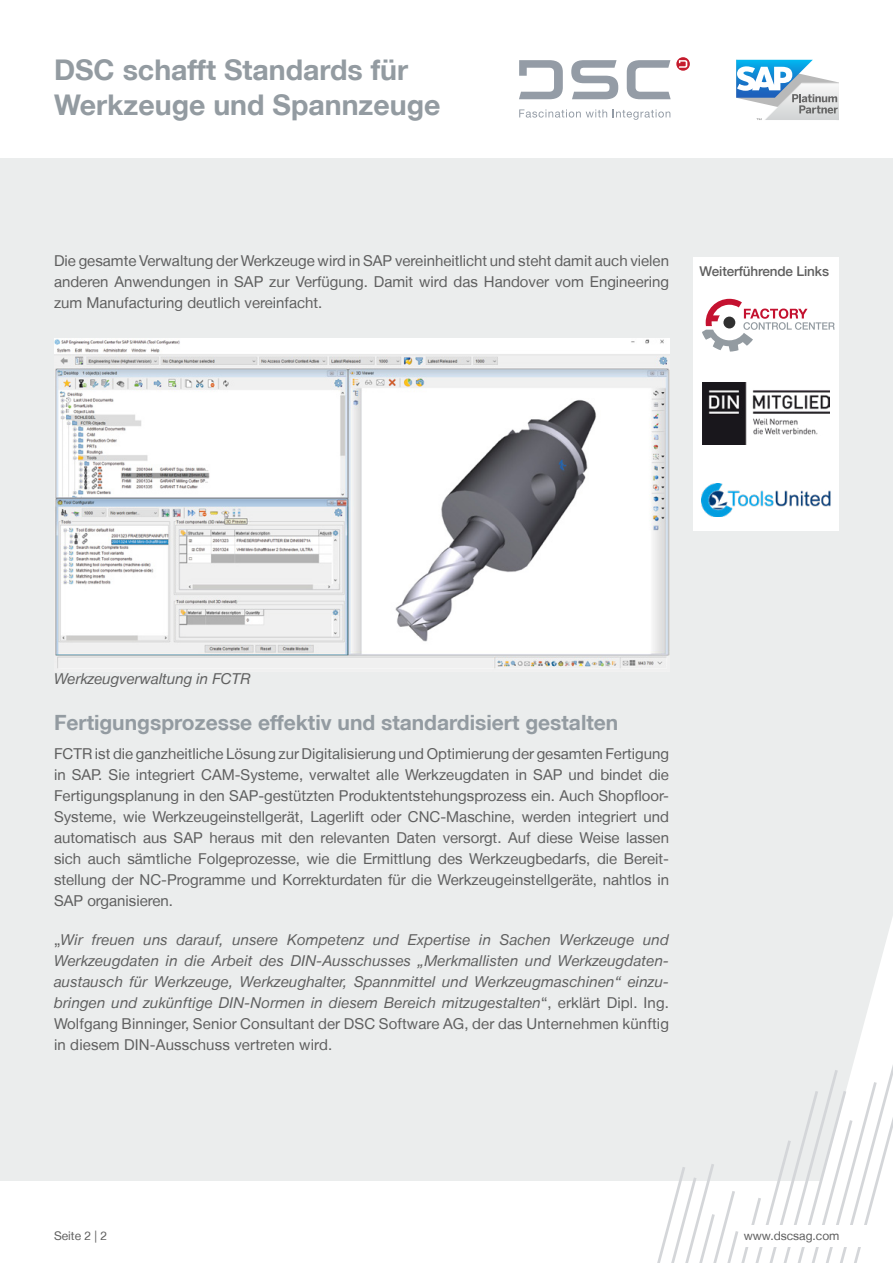
<style>
.page{position:relative;width:893px;height:1263px;background:#fff}
.page>*{position:absolute;margin:0;border:0;box-sizing:border-box;transform-origin:0 0}
.t1{font:700 28.5px/34.5px "Helvetica Neue LT";color:#939ba1}
.t2{font:700 21px "Helvetica Neue LT";color:#939ba1}
.t3{font:15px/21px "Helvetica Neue LT";color:#5f5f5f;text-align:justify}
.t4{font:italic 15px/21px "Helvetica Neue LT";letter-spacing:.01em;color:#5f5f5f;text-align:justify}
.t5{font:500 13.5px "Helvetica Neue LT";letter-spacing:-.01em;color:#5f5f5f}
.t6{font:12px "Helvetica Neue LT";color:#5f5f5f}
.s1{font-style:normal}
</style>
<div class="page">
<div style="left:0;top:158px;width:893px;height:1022px;background:#e9ebec"></div>
<svg style="left:858px;top:917px;width:35px;height:130px"></svg>
<svg style="left:653px;top:1047px;width:240px;height:216px"></svg>
<svg style="left:519px;top:109px;width:88px;height:9px"></svg>
<svg style="left:613px;top:109px;width:57px;height:11px"></svg>
<svg style="left:571px;top:60px;width:47px;height:39px"></svg>
<svg style="left:519px;top:60px;width:44px;height:39px"></svg>
<svg style="left:627px;top:57px;width:63px;height:42px"></svg>
<svg style="left:736px;top:60px;width:103px;height:60px"></svg>
<svg style="left:693px;top:257px;width:146px;height:273px"></svg>
<img style="left:702px;top:382px;width:128px;height:63px">
<img style="left:702px;top:483px;width:132px;height:33px">
<div style="left:739px;top:1225px;width:146px;height:21px;background:#fff"></div>
<img style="left:54px;top:338px;width:615px;height:331px">
<h1 class="t1" style="left:54px;top:52px;width:388px">DSC schafft Standards für<br>Werkzeuge und Spannzeuge</h1>
<p class="t3" style="left:54px;top:250px;width:616px">Die gesamte Verwaltung der Werkzeuge wird in SAP vereinheitlicht und steht damit auch vielen anderen Anwendungen in SAP zur Verfügung. Damit wird das Handover vom Engineering zum Manufacturing deutlich vereinfacht.</p>
<p class="t5" style="left:699px;top:263px;width:131px">Weiterführende Links</p>
<p class="t4" style="left:54px;top:668px;width:198px">Werkzeugverwaltung in FCTR</p>
<h2 class="t2" style="left:54px;top:709px;width:566px">Fertigungsprozesse effektiv und standardisiert gestalten</h2>
<p class="t3" style="left:54px;top:743px;width:616px">FCTR ist die ganzheitliche Lösung zur Digitalisierung und Optimierung der gesamten Fertigung in SAP. Sie integriert CAM-Systeme, verwaltet alle Werkzeugdaten in SAP und bindet die Fertigungsplanung in den SAP-gestützten Produktentstehungsprozess ein. Auch Shopfloor-Systeme, wie Werkzeugeinstellgerät, Lagerlift oder CNC-Maschine, werden integriert und automatisch aus SAP heraus mit den relevanten Daten versorgt. Auf diese Weise lassen sich auch sämtliche Folgeprozesse, wie die Ermittlung des Werkzeugbedarfs, die Bereit&shy;stellung der NC-Programme und Korrekturdaten für die Werkzeugeinstellgeräte, nahtlos in SAP organisieren.</p>
<p class="t4" style="left:54px;top:929px;width:617px"><span class="s1">„</span>Wir freuen uns darauf, unsere Kompetenz und Expertise in Sachen Werkzeuge und Werkzeugdaten in die Arbeit des DIN-Ausschusses „Merkmallisten und Werkzeugdaten&shy;austausch für Werkzeuge, Werkzeughalter, Spannmittel und Werkzeugmaschinen“ einzu&shy;bringen und zukünftige DIN-Normen in diesem Bereich mitzugestalten<span class="s1">“, erklärt Dipl. Ing.<br>Wolfgang Binninger, Senior Consultant der DSC Software AG, der das Unternehmen künftig in diesem DIN-Ausschuss vertreten wird.</span></p>
<p class="t6" style="left:54px;top:1228px;width:55px">Seite 2 | 2</p>
<p class="t6" style="left:744px;top:1228px;width:97px">www.dscsag.com</p>
</div>
